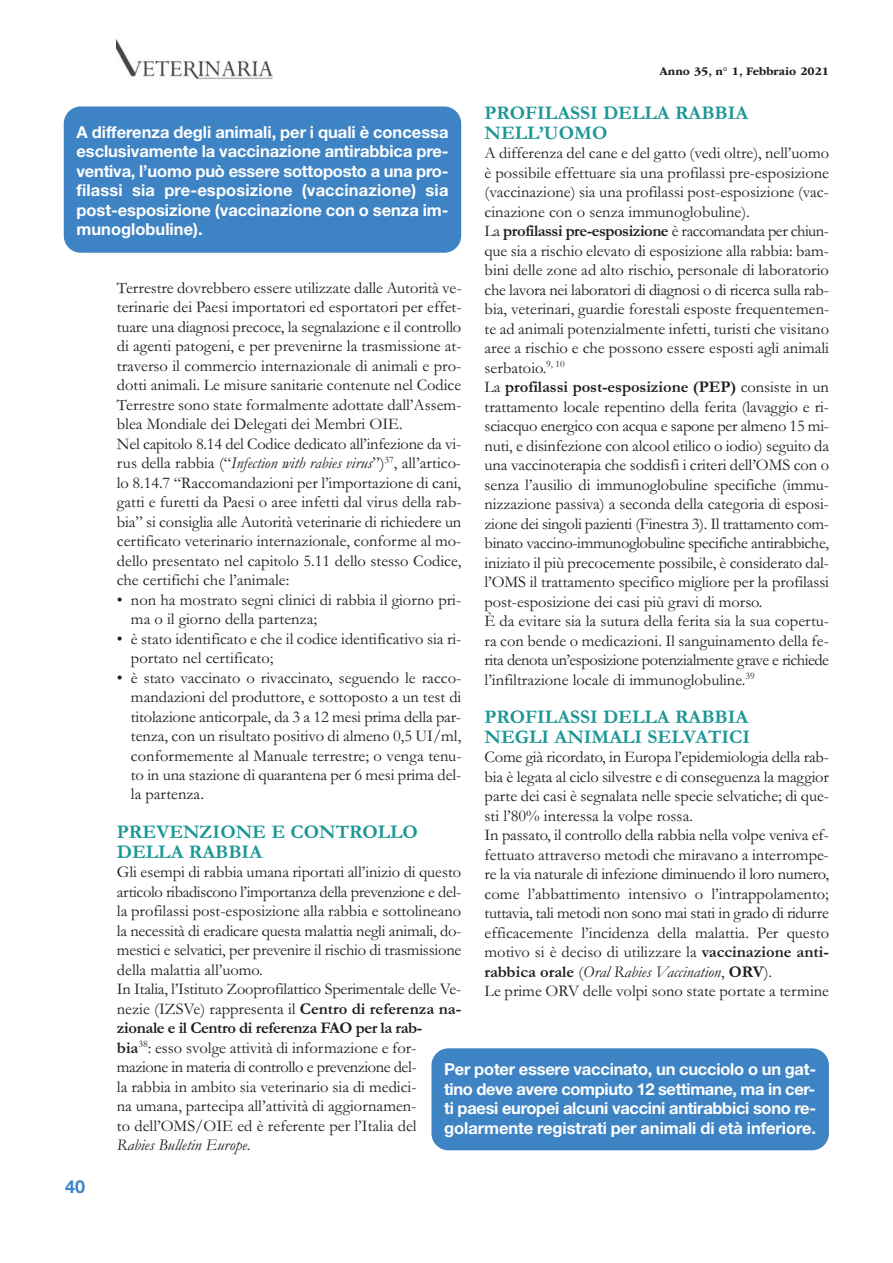
<style>
.page{position:relative;width:893px;height:1263px;background:#fff}
.page>*{position:absolute;margin:0;border:0;box-sizing:border-box;transform-origin:0 0}
.t1{font:700 19.5px/19.5px "Garamond";color:#1a9695}
.t2{font:700 18px "Helvetica Neue LT Std";color:#3e84c5}
.t3{font:16.5px/19.5px "Garamond";color:#201d1e}
.t4{font:700 16.5px/19.5px "Helvetica Neue LT Std";letter-spacing:-.005em;color:#fff;text-align:justify}
.t5{font:700 12px "ITC Garamond Std";color:#201d1e}
.s1{font-weight:700}
.s2{font-style:italic}
</style>
<div class="page">
<img style="left:117px;top:40px;width:155px;height:40px">
<div style="left:64px;top:107px;width:397px;height:146px;background:#3e84c5;border-radius:17px"></div>
<div style="left:431px;top:1048px;width:398px;height:102px;background:#3e84c5;border-radius:17px"></div>
<p class="t5" style="left:659px;top:66px;width:171px">Anno 35, n° 1, Febbraio 2021</p>
<p class="t1" style="left:485px;top:105px;width:265px">PROFILASSI DELLA RABBIA<br>NELL’UOMO</p>
<p class="t3" style="left:485px;top:145px;width:346px">A differenza del cane e del gatto (vedi oltre), nell’uomo è possibile effettuare sia una profilassi pre-esposizione (vaccinazione) sia una profilassi post-esposizione (vac&shy;cinazione con o senza immunoglobuline).<br>La <span class="s1">profilassi pre-esposizione</span> è raccomandata per chiun&shy;que sia a rischio elevato di esposizione alla rabbia: bam&shy;bini delle zone ad alto rischio, personale di laboratorio che lavora nei laboratori di diagnosi o di ricerca sulla rab&shy;bia, veterinari, guardie forestali esposte frequentemen&shy;te ad animali potenzialmente infetti, turisti che visitano aree a rischio e che possono essere esposti agli animali serbatoio.<sup>9,</sup> <sup>10<br></sup>La <span class="s1">profilassi post-esposizione (PEP)</span> consiste in un trattamento locale repentino della ferita (lavaggio e ri&shy;sciacquo energico con acqua e sapone per almeno 15 mi&shy;nuti, e disinfezione con alcool etilico o iodio) seguito da una vaccinoterapia che soddisfi i criteri dell’OMS con o senza l’ausilio di immunoglobuline specifiche (immu&shy;nizzazione passiva) a seconda della categoria di esposi&shy;zione dei singoli pazienti (Finestra 3). Il trattamento com&shy;binato vaccino-immunoglobuline specifiche antirabbiche, iniziato il più precocemente possibile, è considerato dal&shy;l’OMS il trattamento specifico migliore per la profilassi post-esposizione dei casi più gravi di morso.<br>È da evitare sia la sutura della ferita sia la sua copertu&shy;ra con bende o medicazioni. Il sanguinamento della fe&shy;rita denota un’esposizione potenzialmente grave e richiede l’infiltrazione locale di immunoglobuline.<sup>39</sup></p>
<p class="t1" style="left:485px;top:709px;width:267px">PROFILASSI DELLA RABBIA<br>NEGLI ANIMALI SELVATICI</p>
<p class="t3" style="left:485px;top:749px;width:346px">Come già ricordato, in Europa l’epidemiologia della rab&shy;bia è legata al ciclo silvestre e di conseguenza la maggior parte dei casi è segnalata nelle specie selvatiche; di que&shy;sti l’80% interessa la volpe rossa.<br>In passato, il controllo della rabbia nella volpe veniva ef&shy;fettuato attraverso metodi che miravano a interrompe&shy;re la via naturale di infezione diminuendo il loro numero, come l’abbattimento intensivo o l’intrappolamento; tuttavia, tali metodi non sono mai stati in grado di ridurre efficacemente l’incidenza della malattia. Per questo motivo si è deciso di utilizzare la <span class="s1">vaccinazione anti&shy;rabbica orale</span> (<span class="s2">Oral Rabies Vaccination</span>, <span class="s1">ORV</span>).<br>Le prime ORV delle volpi sono state portate a termine</p>
<p class="t4" style="left:77px;top:124px;width:373px">A differenza degli animali, per i quali è concessa esclusivamente la vaccinazione antirabbica pre&shy;ventiva, l’uomo può essere sottoposto a una pro&shy;filassi sia pre-esposizione (vaccinazione) sia post-esposizione (vaccinazione con o senza im&shy;munoglobuline).</p>
<p class="t3" style="left:117px;top:280px;width:346px">Terrestre dovrebbero essere utilizzate dalle Autorità ve&shy;terinarie dei Paesi importatori ed esportatori per effet&shy;tuare una diagnosi precoce, la segnalazione e il controllo di agenti patogeni, e per prevenirne la trasmissione at&shy;traverso il commercio internazionale di animali e pro&shy;dotti animali. Le misure sanitarie contenute nel Codice Terrestre sono state formalmente adottate dall’Assem&shy;blea Mondiale dei Delegati dei Membri OIE.<br>Nel capitolo 8.14 del Codice dedicato all’infezione da vi&shy;rus della rabbia (“<span class="s2">Infection with rabies virus</span>”)<sup>37</sup>, all’artico&shy;lo 8.14.7 “Raccomandazioni per l’importazione di cani, gatti e furetti da Paesi o aree infetti dal virus della rab&shy;bia” si consiglia alle Autorità veterinarie di richiedere un certificato veterinario internazionale, conforme al mo&shy;dello presentato nel capitolo 5.11 dello stesso Codice, che certifichi che l’animale:</p>
<p class="t3" style="left:131px;top:592px;width:332px;text-indent:-14px">• non ha mostrato segni clinici di rabbia il giorno pri&shy;ma o il giorno della partenza;</p>
<p class="t3" style="left:131px;top:631px;width:332px;text-indent:-14px">• è stato identificato e che il codice identificativo sia ri&shy;portato nel certificato;</p>
<p class="t3" style="left:131px;top:669px;width:332px;text-align:justify;text-indent:-14px">• è stato vaccinato o rivaccinato, seguendo le racco&shy;mandazioni del produttore, e sottoposto a un test di titolazione anticorpale, da 3 a 12 mesi prima della par&shy;tenza, con un risultato positivo di almeno 0,5 UI/ml, conformemente al Manuale terrestre; o venga tenu&shy;to in una stazione di quarantena per 6 mesi prima del&shy;la partenza.</p>
<p class="t1" style="left:117px;top:824px;width:303px">PREVENZIONE E CONTROLLO<br>DELLA RABBIA</p>
<p class="t3" style="left:117px;top:864px;width:346px">Gli esempi di rabbia umana riportati all’inizio di questo articolo ribadiscono l’importanza della prevenzione e del&shy;la profilassi post-esposizione alla rabbia e sottolineano la necessità di eradicare questa malattia negli animali, do&shy;mestici e selvatici, per prevenire il rischio di trasmissione della malattia all’uomo.<br>In Italia, l’Istituto Zooprofilattico Sperimentale delle Ve&shy;nezie (IZSVe) rappresenta il <span class="s1">Centro di referenza na&shy;zionale e il Centro di referenza FAO per la rab-<br>bia</span><sup>38</sup>: esso svolge attività di informazione e for&shy;mazione in materia di controllo e prevenzione del-<br>la rabbia in ambito sia veterinario sia di medici-<br>na umana, partecipa all’attività di aggiornamen-<br>to dell’OMS/OIE ed è referente per l’Italia del<br><span class="s2">Rabies Bulletin Europe</span>.</p>
<p class="t4" style="left:444px;top:1061px;width:373px">Per poter essere vaccinato, un cucciolo o un gat&shy;tino deve avere compiuto 12 settimane, ma in cer&shy;ti paesi europei alcuni vaccini antirabbici sono re&shy;golarmente registrati per animali di età inferiore.</p>
<p class="t2" style="left:65px;top:1180px;width:22px">40</p>
</div>
